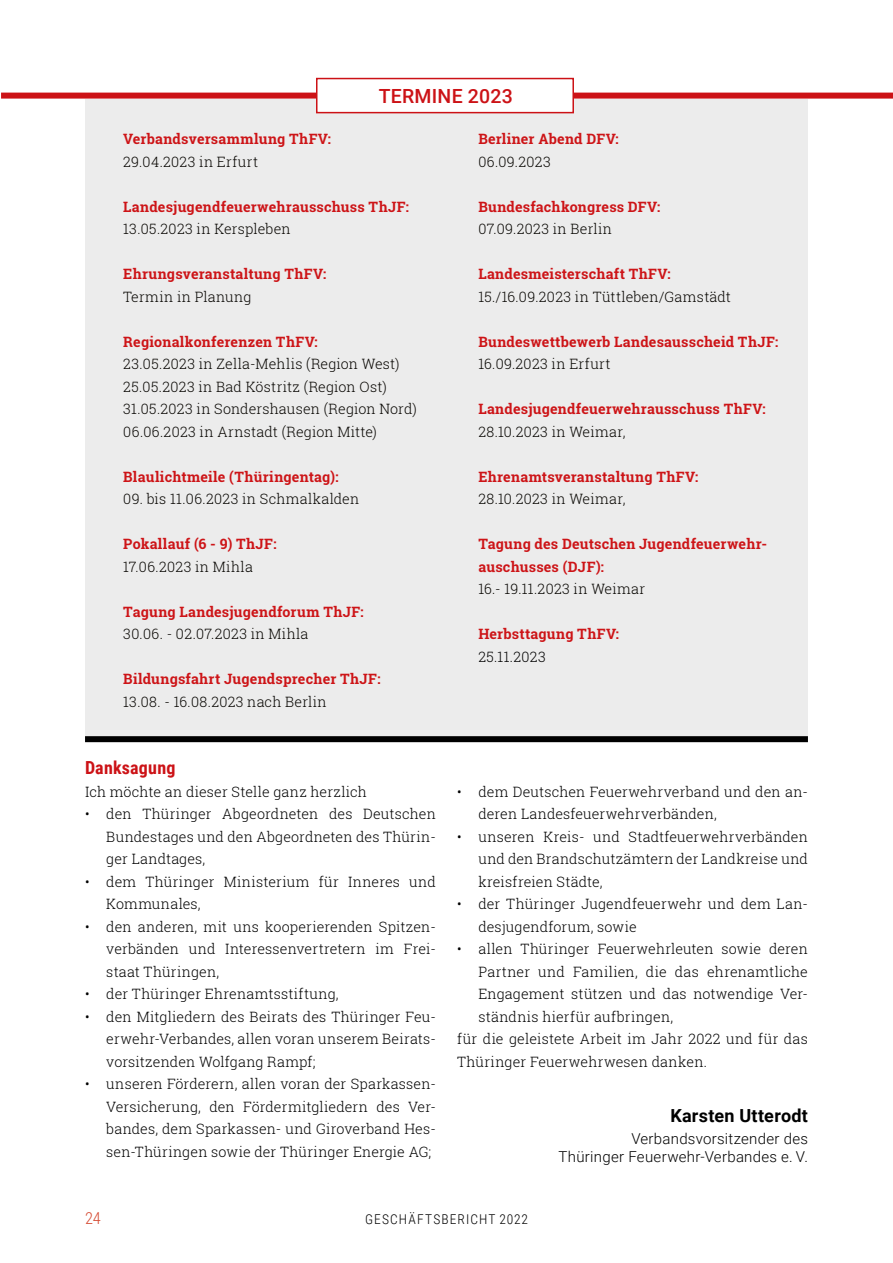
<style>
.page{position:relative;width:893px;height:1263px;background:#fff}
.page>*{position:absolute;margin:0;border:0;box-sizing:border-box;transform-origin:0 0}
.t1{font:500 19.5px "Roboto";letter-spacing:.015em;color:#cc1216}
.t2{font:700 18px "Roboto";letter-spacing:.015em;color:#000}
.t3{font:700 18px "Roboto Condensed";letter-spacing:.015em;color:#cc1216}
.t4{font:300 16.5px "Roboto Condensed";color:#d54a32}
.t5{font:300 15px/18px "Roboto";letter-spacing:.02em;color:#000;text-align:right}
.t6{font:300 14.25px/22.5px "Roboto Slab";letter-spacing:.01em;color:#000;text-align:justify}
.t7{font:700 14.25px/22.5px "Roboto Slab";letter-spacing:.015em;color:#cd1417}
.t8{font:300 14.25px/22.5px "Roboto Slab";letter-spacing:.02em;color:#060400}
.t9{font:300 13.5px "Roboto Condensed";letter-spacing:.08em;color:#000}
</style>
<div class="page">
<div style="left:85px;top:99px;width:723px;height:643px;background:#ececec"></div>
<div style="left:85px;top:736px;width:723px;height:6px;background:#000"></div>
<div style="left:1px;top:93px;width:892px;height:6px;background:#cc1216"></div>
<div style="left:316px;top:78px;width:258px;height:35px;background:#fff;border:2px solid #cc1216"></div>
<h1 class="t1" style="left:379px;top:82px;width:136px">TERMINE 2023</h1>
<p class="t7" style="left:123px;top:127px;width:209px">Verbandsversammlung ThFV:</p>
<p class="t8" style="left:123px;top:150px;width:136px">29.04.2023 in Erfurt</p>
<p class="t7" style="left:123px;top:195px;width:287px">Landesjugendfeuerwehrausschuss ThJF:</p>
<p class="t8" style="left:123px;top:218px;width:169px">13.05.2023 in Kerspleben</p>
<p class="t7" style="left:123px;top:262px;width:204px">Ehrungsveranstaltung ThFV:</p>
<p class="t8" style="left:123px;top:285px;width:130px">Termin in Planung</p>
<p class="t7" style="left:123px;top:330px;width:196px">Regionalkonferenzen ThFV:</p>
<p class="t8" style="left:123px;top:353px;width:295px">23.05.2023 in Zella-Mehlis (Region West)<br>25.05.2023 in Bad Köstritz (Region Ost)<br>31.05.2023 in Sondershausen (Region Nord)<br>06.06.2023 in Arnstadt (Region Mitte)</p>
<p class="t7" style="left:123px;top:465px;width:217px">Blaulichtmeile (Thüringentag):</p>
<p class="t8" style="left:123px;top:488px;width:238px">09. bis 11.06.2023 in Schmalkalden</p>
<p class="t7" style="left:123px;top:532px;width:155px">Pokallauf (6 - 9) ThJF:</p>
<p class="t8" style="left:123px;top:555px;width:131px">17.06.2023 in Mihla</p>
<p class="t7" style="left:123px;top:600px;width:242px">Tagung Landesjugendforum ThJF:</p>
<p class="t8" style="left:123px;top:623px;width:187px">30.06. - 02.07.2023 in Mihla</p>
<p class="t7" style="left:123px;top:667px;width:259px">Bildungsfahrt Jugendsprecher ThJF:</p>
<p class="t8" style="left:123px;top:690px;width:205px">13.08. - 16.08.2023 nach Berlin</p>
<p class="t3" style="left:85px;top:755px;width:92px">Danksagung</p>
<p class="t6" style="left:85px;top:780px;width:283px">Ich möchte an dieser Stelle ganz herzlich</p>
<p class="t6" style="left:106px;top:803px;width:331px;text-indent:-21px">• den Thüringer Abgeordneten des Deutschen Bundestages und den Abgeordneten des Thürin&shy;ger Landtages,</p>
<p class="t6" style="left:106px;top:870px;width:331px;text-indent:-21px">• dem Thüringer Ministerium für Inneres und<br>Kommunales,</p>
<p class="t6" style="left:106px;top:915px;width:331px;text-indent:-21px">• den anderen, mit uns kooperierenden Spitzen&shy;verbänden und Interessenvertretern im Frei&shy;staat Thüringen,</p>
<p class="t6" style="left:85px;top:983px;width:255px">• der Thüringer Ehrenamtsstiftung,</p>
<p class="t6" style="left:106px;top:1005px;width:331px;text-indent:-21px">• den Mitgliedern des Beirats des Thüringer Feu&shy;erwehr-Verbandes, allen voran unserem Beirats&shy;vorsitzenden Wolfgang Rampf;</p>
<p class="t6" style="left:106px;top:1073px;width:331px;text-indent:-21px">• unseren Förderern, allen voran der Sparkassen-Versicherung, den Fördermitgliedern des Ver&shy;bandes, dem Sparkassen- und Giroverband Hes&shy;sen-Thüringen sowie der Thüringer Energie AG;</p>
<p class="t7" style="left:478px;top:127px;width:142px">Berliner Abend DFV:</p>
<p class="t8" style="left:478px;top:150px;width:74px">06.09.2023</p>
<p class="t7" style="left:478px;top:195px;width:183px">Bundesfachkongress DFV:</p>
<p class="t8" style="left:478px;top:218px;width:135px">07.09.2023 in Berlin</p>
<p class="t7" style="left:478px;top:262px;width:194px">Landesmeisterschaft ThFV:</p>
<p class="t8" style="left:478px;top:285px;width:254px">15./16.09.2023 in Tüttleben/Gamstädt</p>
<p class="t7" style="left:478px;top:330px;width:301px">Bundeswettbewerb Landesausscheid ThJF:</p>
<p class="t8" style="left:478px;top:353px;width:134px">16.09.2023 in Erfurt</p>
<p class="t7" style="left:478px;top:397px;width:289px">Landesjugendfeuerwehrausschuss ThFV:</p>
<p class="t8" style="left:478px;top:420px;width:149px">28.10.2023 in Weimar,</p>
<p class="t7" style="left:478px;top:465px;width:221px">Ehrenamtsveranstaltung ThFV:</p>
<p class="t8" style="left:478px;top:488px;width:149px">28.10.2023 in Weimar,</p>
<p class="t7" style="left:478px;top:532px;width:290px">Tagung des Deutschen Jugendfeuerwehr&shy;auschusses (DJF):</p>
<p class="t8" style="left:478px;top:578px;width:168px">16.- 19.11.2023 in Weimar</p>
<p class="t7" style="left:478px;top:622px;width:142px">Herbsttagung ThFV:</p>
<p class="t6" style="left:478px;top:645px;width:69px">25.11.2023</p>
<p class="t6" style="left:478px;top:780px;width:331px;text-indent:-21px">• dem Deutschen Feuerwehrverband und den an&shy;deren Landesfeuerwehrverbänden,</p>
<p class="t6" style="left:478px;top:825px;width:331px;text-indent:-21px">• unseren Kreis- und Stadtfeuerwehrverbänden und den Brandschutzämtern der Landkreise und kreisfreien Städte,</p>
<p class="t6" style="left:478px;top:893px;width:331px;text-indent:-21px">• der Thüringer Jugendfeuerwehr und dem Lan&shy;desjugendforum, sowie</p>
<p class="t6" style="left:457px;top:938px;width:352px">• allen Thüringer Feuerwehrleuten sowie deren</p>
<p class="t6" style="left:478px;top:960px;width:331px">Partner und Familien, die das ehrenamtliche</p>
<p class="t6" style="left:478px;top:983px;width:331px">Engagement stützen und das notwendige Ver-</p>
<p class="t6" style="left:478px;top:1005px;width:196px">ständnis hierfür aufbringen,</p>
<p class="t6" style="left:457px;top:1028px;width:352px">für die geleistete Arbeit im Jahr 2022 und für das</p>
<p class="t6" style="left:457px;top:1050px;width:251px">Thüringer Feuerwehrwesen danken.</p>
<p class="t2" style="left:670px;top:1103px;width:139px">Karsten Utterodt</p>
<p class="t5" style="left:558px;top:1129px;width:251px">Verbandsvorsitzender des<br>Thüringer Feuerwehr-Verbandes e. V.</p>
<p class="t4" style="left:85px;top:1207px;width:17px">24</p>
<p class="t9" style="left:365px;top:1210px;width:164px">GESCHÄFTSBERICHT 2022</p>
</div>
